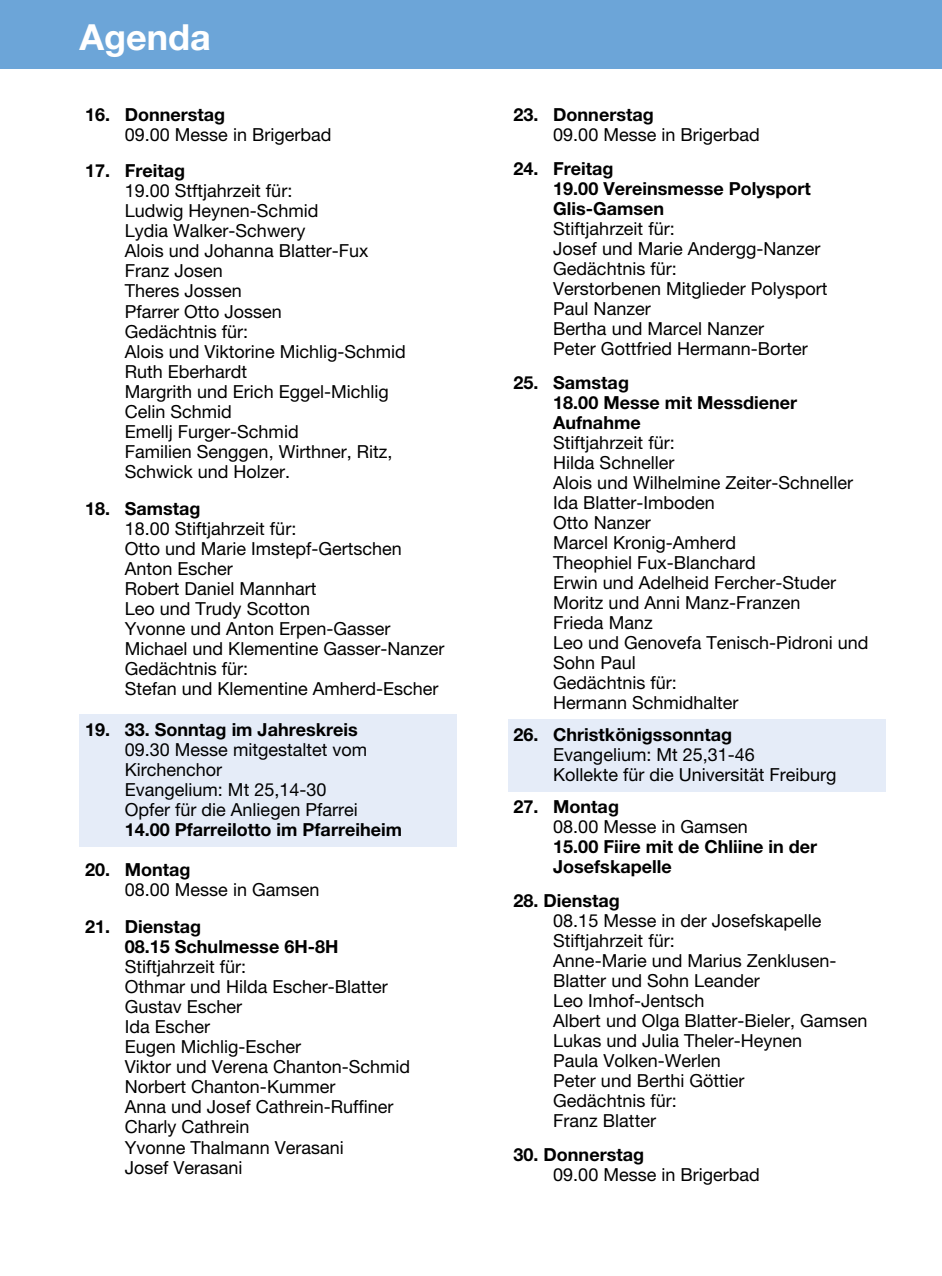
<style>
.page{position:relative;width:942px;height:1276px;background:#fff}
.page>*{position:absolute;margin:0;border:0;box-sizing:border-box;transform-origin:0 0}
.t1{font:700 36px "Helvetica Neue LT Pro";color:#fff}
.t2{font:18px/20px "Helvetica Neue LT Pro";color:#000}
.t3{font:700 18px/20px "Helvetica Neue LT Pro";color:#000}
</style>
<div class="page">
<div style="left:79px;top:714px;width:377px;height:32px;background:#e5ecf8"></div>
<div style="left:79px;top:734px;width:377px;height:113px;background:#e5ecf8"></div>
<div style="left:507px;top:719px;width:377px;height:32px;background:#e5ecf8"></div>
<div style="left:507px;top:739px;width:377px;height:32px;background:#e5ecf8"></div>
<div style="left:507px;top:759px;width:377px;height:32px;background:#e5ecf8"></div>
<div style="left:0;top:0;width:941px;height:68px;background:#6ca5d8"></div>
<h1 class="t1" style="left:79px;top:14px;width:133px">Agenda</h1>
<p class="t3" style="left:85px;top:104px;width:142px">16. Donnerstag</p>
<p class="t2" style="left:125px;top:124px;width:208px">09.00 Messe in Brigerbad</p>
<p class="t3" style="left:85px;top:160px;width:102px">17. Freitag</p>
<p class="t2" style="left:125px;top:180px;width:282px">19.00 Stftjahrzeit für:<br>Ludwig Heynen-Schmid<br>Lydia Walker-Schwery<br>Alois und Johanna Blatter-Fux<br>Franz Josen<br>Theres Jossen<br>Pfarrer Otto Jossen<br>Gedächtnis für:<br>Alois und Viktorine Michlig-Schmid<br>Ruth Eberhardt<br>Margrith und Erich Eggel-Michlig<br>Celin Schmid<br>Emellj Furger-Schmid<br>Familien Senggen, Wirthner, Ritz,<br>Schwick und Holzer.</p>
<p class="t3" style="left:85px;top:498px;width:117px">18. Samstag</p>
<p class="t2" style="left:125px;top:518px;width:321px">18.00 Stiftjahrzeit für:<br>Otto und Marie Imstepf-Gertschen<br>Anton Escher<br>Robert Daniel Mannhart<br>Leo und Trudy Scotton<br>Yvonne und Anton Erpen-Gasser<br>Michael und Klementine Gasser-Nanzer<br>Gedächtnis für:<br>Stefan und Klementine Amherd-Escher</p>
<p class="t3" style="left:85px;top:719px;width:274px">19. 33. Sonntag im Jahreskreis</p>
<p class="t2" style="left:125px;top:739px;width:244px">09.30 Messe mitgestaltet vom<br>Kirchenchor<br>Evangelium: Mt 25,14-30<br>Opfer für die Anliegen Pfarrei</p>
<p class="t3" style="left:125px;top:819px;width:278px">14.00 Pfarreilotto im Pfarreiheim</p>
<p class="t3" style="left:85px;top:859px;width:107px">20. Montag</p>
<p class="t2" style="left:125px;top:879px;width:196px">08.00 Messe in Gamsen</p>
<p class="t3" style="left:125px;top:915px;width:215px;text-indent:-40px">21. Dienstag<br>08.15 Schulmesse 6H-8H</p>
<p class="t2" style="left:125px;top:956px;width:287px">Stiftjahrzeit für:<br>Othmar und Hilda Escher-Blatter<br>Gustav Escher<br>Ida Escher<br>Eugen Michlig-Escher<br>Viktor und Verena Chanton-Schmid<br>Norbert Chanton-Kummer<br>Anna und Josef Cathrein-Ruffiner<br>Charly Cathrein<br>Yvonne Thalmann Verasani<br>Josef Verasani</p>
<p class="t3" style="left:513px;top:104px;width:142px">23. Donnerstag</p>
<p class="t2" style="left:553px;top:124px;width:208px">09.00 Messe in Brigerbad</p>
<p class="t3" style="left:553px;top:158px;width:259px;text-indent:-40px">24. Freitag<br>19.00 Vereinsmesse Polysport<br>Glis-Gamsen</p>
<p class="t2" style="left:553px;top:218px;width:276px">Stiftjahrzeit für:<br>Josef und Marie Andergg-Nanzer<br>Gedächtnis für:<br>Verstorbenen Mitglieder Polysport<br>Paul Nanzer<br>Bertha und Marcel Nanzer<br>Peter Gottfried Hermann-Borter</p>
<p class="t3" style="left:553px;top:372px;width:245px;text-indent:-40px">25. Samstag<br>18.00 Messe mit Messdiener<br>Aufnahme</p>
<p class="t2" style="left:553px;top:432px;width:317px">Stiftjahrzeit für:<br>Hilda Schneller<br>Alois und Wilhelmine Zeiter-Schneller<br>Ida Blatter-Imboden<br>Otto Nanzer<br>Marcel Kronig-Amherd<br>Theophiel Fux-Blanchard<br>Erwin und Adelheid Fercher-Studer<br>Moritz und Anni Manz-Franzen<br>Frieda Manz<br>Leo und Genovefa Tenisch-Pidroni und<br>Sohn Paul<br>Gedächtnis für:<br>Hermann Schmidhalter</p>
<p class="t3" style="left:513px;top:724px;width:220px">26. Christkönigssonntag</p>
<p class="t2" style="left:553px;top:744px;width:285px">Evangelium: Mt 25,31-46<br>Kollekte für die Universität Freiburg</p>
<p class="t3" style="left:513px;top:796px;width:107px">27. Montag</p>
<p class="t2" style="left:553px;top:816px;width:196px">08.00 Messe in Gamsen</p>
<p class="t3" style="left:553px;top:836px;width:265px">15.00 Fiire mit de Chliine in der<br>Josefskapelle</p>
<p class="t3" style="left:513px;top:890px;width:108px">28. Dienstag</p>
<p class="t2" style="left:553px;top:910px;width:316px">08.15 Messe in der Josefskapelle<br>Stiftjahrzeit für:<br>Anne-Marie und Marius Zenklusen-<br>Blatter und Sohn Leander<br>Leo Imhof-Jentsch<br>Albert und Olga Blatter-Bieler, Gamsen<br>Lukas und Julia Theler-Heynen<br>Paula Volken-Werlen<br>Peter und Berthi Göttier<br>Gedächtnis für:<br>Franz Blatter</p>
<p class="t3" style="left:513px;top:1144px;width:132px">30. Donnerstag</p>
<p class="t2" style="left:553px;top:1164px;width:208px">09.00 Messe in Brigerbad</p>
</div>
